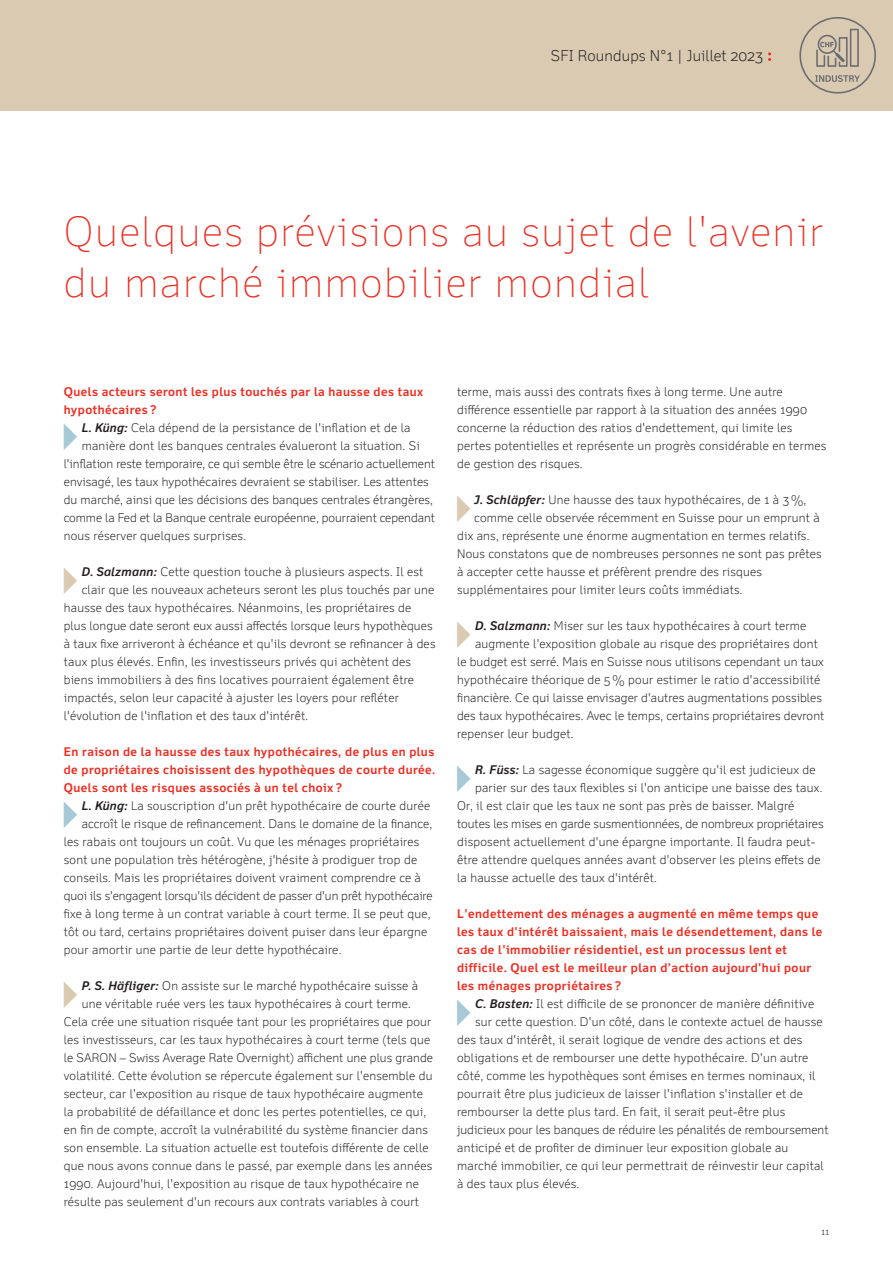
<style>
.page{position:relative;width:893px;height:1263px;background:#fff}
.page>*{position:absolute;margin:0;border:0;box-sizing:border-box;transform-origin:0 0}
.Main_Title{font:100 40.5px/51px "Felbridge Pro";letter-spacing:.04em;color:#ee2e22}
.t1{font:300 15px "Felbridge Pro";letter-spacing:.01em;color:#231f20}
.Copy{font:300 12px/18px "Felbridge Pro";letter-spacing:.02em;color:#231f20}
.Subtitle_ohne_absatz{font:700 12px/18px "Felbridge Pro";letter-spacing:.04em;color:#ee2e22}
.Copy-2{font:300 12px "Felbridge Pro";color:#231f20}
.Copy-3{font:300 12px "Felbridge Pro";letter-spacing:-.005em;color:#231f20}
.t2{font:300 9px "Felbridge Pro";color:#231f20}
.s1{font-family:"New Baskerville Std";font-weight:400;font-size:16.5px;color:#ee2e22}
.s2{font-weight:700;font-style:italic}
</style>
<div class="page">
<div style="left:0;top:0;width:893px;height:111px;background:#dacab2"></div>
<svg style="left:799px;top:17px;width:77px;height:77px"></svg>
<p class="t1" style="left:551px;top:47px;width:222px">SFI Roundups N°1 | Juillet 2023 <span class="s1">:</span></p>
<p class="Main_Title" style="left:64px;top:206px;width:761px">Quelques prévisions au sujet de l'avenir du marché immobilier mondial</p>
<p class="Subtitle_ohne_absatz" style="left:64px;top:382px;width:361px">Quels acteurs seront les plus touchés par la hausse des taux hypothécaires ?</p>
<p class="Copy" style="left:82px;top:418px;width:330px"><span class="s2">L. Küng:</span> Cela dépend de la persistance de l'inflation et de la</p>
<p class="Copy" style="left:82px;top:436px;width:340px">manière dont les banques centrales évalueront la situation. Si</p>
<p class="Copy-2" style="left:64px;top:456px;width:373px">l'inflation reste temporaire, ce qui semble être le scénario actuellement</p>
<p class="Copy" style="left:64px;top:472px;width:366px">envisagé, les taux hypothécaires devraient se stabiliser. Les attentes</p>
<p class="Copy" style="left:64px;top:490px;width:371px">du marché, ainsi que les décisions des banques centrales étrangères,</p>
<p class="Copy-2" style="left:64px;top:510px;width:373px">comme la Fed et la Banque centrale européenne, pourraient cependant</p>
<p class="Copy" style="left:64px;top:526px;width:184px">nous réserver quelques surprises.</p>
<p class="Copy" style="left:82px;top:562px;width:343px"><span class="s2">D. Salzmann:</span> Cette question touche à plusieurs aspects. Il est</p>
<p class="Copy" style="left:82px;top:580px;width:354px">clair que les nouveaux acheteurs seront les plus touchés par une</p>
<p class="Copy" style="left:64px;top:598px;width:349px">hausse des taux hypothécaires. Néanmoins, les propriétaires de</p>
<p class="Copy" style="left:64px;top:616px;width:370px">plus longue date seront eux aussi affectés lorsque leurs hypothèques</p>
<p class="Copy" style="left:64px;top:634px;width:373px">à taux fixe arriveront à échéance et qu'ils devront se refinancer à des</p>
<p class="Copy" style="left:64px;top:652px;width:349px">taux plus élevés. Enfin, les investisseurs privés qui achètent des</p>
<p class="Copy" style="left:64px;top:670px;width:352px">biens immobiliers à des fins locatives pourraient également être</p>
<p class="Copy" style="left:64px;top:688px;width:337px">impactés, selon leur capacité à ajuster les loyers pour refléter</p>
<p class="Copy" style="left:64px;top:706px;width:246px">l'évolution de l'inflation et des taux d'intérêt.</p>
<p class="Subtitle_ohne_absatz" style="left:64px;top:742px;width:373px;text-align:justify">En raison de la hausse des taux hypothécaires, de plus en plus de propriétaires choisissent des hypothèques de courte durée.<br>Quels sont les risques associés à un tel choix ?</p>
<p class="Copy" style="left:82px;top:796px;width:350px"><span class="s2">L. Küng:</span> La souscription d'un prêt hypothécaire de courte durée</p>
<p class="Copy" style="left:82px;top:814px;width:352px">accroît le risque de refinancement. Dans le domaine de la finance,</p>
<p class="Copy" style="left:64px;top:832px;width:357px">les rabais ont toujours un coût. Vu que les ménages propriétaires</p>
<p class="Copy" style="left:64px;top:850px;width:355px">sont une population très hétérogène, j'hésite à prodiguer trop de</p>
<p class="Copy" style="left:64px;top:868px;width:359px">conseils. Mais les propriétaires doivent vraiment comprendre ce à</p>
<p class="Copy-3" style="left:64px;top:888px;width:370px">quoi ils s'engagent lorsqu'ils décident de passer d'un prêt hypothécaire</p>
<p class="Copy" style="left:64px;top:904px;width:368px">fixe à long terme à un contrat variable à court terme. Il se peut que,</p>
<p class="Copy" style="left:64px;top:922px;width:365px">tôt ou tard, certains propriétaires doivent puiser dans leur épargne</p>
<p class="Copy" style="left:64px;top:940px;width:279px">pour amortir une partie de leur dette hypothécaire.</p>
<p class="Copy" style="left:82px;top:976px;width:338px"><span class="s2">P. S. Häfliger:</span> On assiste sur le marché hypothécaire suisse à</p>
<p class="Copy" style="left:82px;top:994px;width:331px">une véritable ruée vers les taux hypothécaires à court terme.</p>
<p class="Copy" style="left:64px;top:1012px;width:369px">Cela crée une situation risquée tant pour les propriétaires que pour</p>
<p class="Copy" style="left:64px;top:1030px;width:368px">les investisseurs, car les taux hypothécaires à court terme (tels que</p>
<p class="Copy" style="left:64px;top:1048px;width:371px">le SARON – Swiss Average Rate Overnight) affichent une plus grande</p>
<p class="Copy" style="left:64px;top:1066px;width:370px">volatilité. Cette évolution se répercute également sur l'ensemble du</p>
<p class="Copy" style="left:64px;top:1084px;width:361px">secteur, car l'exposition au risque de taux hypothécaire augmente</p>
<p class="Copy" style="left:64px;top:1102px;width:364px">la probabilité de défaillance et donc les pertes potentielles, ce qui,</p>
<p class="Copy" style="left:64px;top:1120px;width:366px">en fin de compte, accroît la vulnérabilité du système financier dans</p>
<p class="Copy" style="left:64px;top:1138px;width:366px">son ensemble. La situation actuelle est toutefois différente de celle</p>
<p class="Copy" style="left:64px;top:1156px;width:370px">que nous avons connue dans le passé, par exemple dans les années</p>
<p class="Copy" style="left:64px;top:1174px;width:356px">1990. Aujourd'hui, l'exposition au risque de taux hypothécaire ne</p>
<p class="Copy" style="left:64px;top:1192px;width:357px">résulte pas seulement d'un recours aux contrats variables à court</p>
<p class="Copy" style="left:457px;top:382px;width:371px">terme, mais aussi des contrats fixes à long terme. Une autre différence essentielle par rapport à la situation des années 1990 concerne la réduction des ratios d'endettement, qui limite les pertes potentielles et représente un progrès considérable en termes de gestion des risques.</p>
<p class="Copy" style="left:474px;top:490px;width:334px"><span class="s2">J. Schläpfer:</span> Une hausse des taux hypothécaires, de 1 à 3%,</p>
<p class="Copy" style="left:474px;top:508px;width:347px">comme celle observée récemment en Suisse pour un emprunt à</p>
<p class="Copy" style="left:457px;top:526px;width:354px">dix ans, représente une énorme augmentation en termes relatifs.</p>
<p class="Copy" style="left:457px;top:544px;width:366px">Nous constatons que de nombreuses personnes ne sont pas prêtes</p>
<p class="Copy" style="left:457px;top:562px;width:306px">à accepter cette hausse et préfèrent prendre des risques</p>
<p class="Copy" style="left:457px;top:580px;width:287px">supplémentaires pour limiter leurs coûts immédiats.</p>
<p class="Copy" style="left:475px;top:616px;width:333px"><span class="s2">D. Salzmann:</span> Miser sur les taux hypothécaires à court terme</p>
<p class="Copy" style="left:475px;top:634px;width:344px">augmente l'exposition globale au risque des propriétaires dont</p>
<p class="Copy" style="left:457px;top:652px;width:368px">le budget est serré. Mais en Suisse nous utilisons cependant un taux</p>
<p class="Copy" style="left:457px;top:670px;width:365px">hypothécaire théorique de 5% pour estimer le ratio d'accessibilité</p>
<p class="Copy" style="left:457px;top:688px;width:366px">financière. Ce qui laisse envisager d'autres augmentations possibles</p>
<p class="Copy" style="left:457px;top:706px;width:369px">des taux hypothécaires. Avec le temps, certains propriétaires devront</p>
<p class="Copy" style="left:457px;top:724px;width:118px">repenser leur budget.</p>
<p class="Copy" style="left:475px;top:760px;width:342px"><span class="s2">R. Füss:</span> La sagesse économique suggère qu'il est judicieux de</p>
<p class="Copy" style="left:475px;top:778px;width:349px">parier sur des taux flexibles si l'on anticipe une baisse des taux.</p>
<p class="Copy" style="left:457px;top:796px;width:339px">Or, il est clair que les taux ne sont pas près de baisser. Malgré</p>
<p class="Copy-2" style="left:457px;top:816px;width:368px">toutes les mises en garde susmentionnées, de nombreux propriétaires</p>
<p class="Copy" style="left:457px;top:832px;width:359px">disposent actuellement d'une épargne importante. Il faudra peut-</p>
<p class="Copy" style="left:457px;top:850px;width:365px">être attendre quelques années avant d'observer les pleins effets de</p>
<p class="Copy" style="left:457px;top:868px;width:201px">la hausse actuelle des taux d'intérêt.</p>
<p class="Subtitle_ohne_absatz" style="left:457px;top:904px;width:367px">L'endettement des ménages a augmenté en même temps que les taux d'intérêt baissaient, mais le désendettement, dans le cas de l'immobilier résidentiel, est un processus lent et difficile. Quel est le meilleur plan d'action aujourd'hui pour les ménages propriétaires ?</p>
<p class="Copy" style="left:475px;top:994px;width:341px"><span class="s2">C. Basten:</span> Il est difficile de se prononcer de manière définitive</p>
<p class="Copy" style="left:475px;top:1012px;width:349px">sur cette question. D'un côté, dans le contexte actuel de hausse</p>
<p class="Copy" style="left:457px;top:1030px;width:347px">des taux d'intérêt, il serait logique de vendre des actions et des</p>
<p class="Copy" style="left:457px;top:1048px;width:353px">obligations et de rembourser une dette hypothécaire. D'un autre</p>
<p class="Copy" style="left:457px;top:1066px;width:360px">côté, comme les hypothèques sont émises en termes nominaux, il</p>
<p class="Copy" style="left:457px;top:1084px;width:347px">pourrait être plus judicieux de laisser l'inflation s'installer et de</p>
<p class="Copy" style="left:457px;top:1102px;width:330px">rembourser la dette plus tard. En fait, il serait peut-être plus</p>
<p class="Copy" style="left:457px;top:1120px;width:373px">judicieux pour les banques de réduire les pénalités de remboursement</p>
<p class="Copy" style="left:457px;top:1138px;width:333px">anticipé et de profiter de diminuer leur exposition globale au</p>
<p class="Copy" style="left:457px;top:1156px;width:368px">marché immobilier, ce qui leur permettrait de réinvestir leur capital</p>
<p class="Copy" style="left:457px;top:1174px;width:124px">à des taux plus élevés.</p>
<p class="t2" style="left:821px;top:1226px;width:10px">11</p>
</div>
